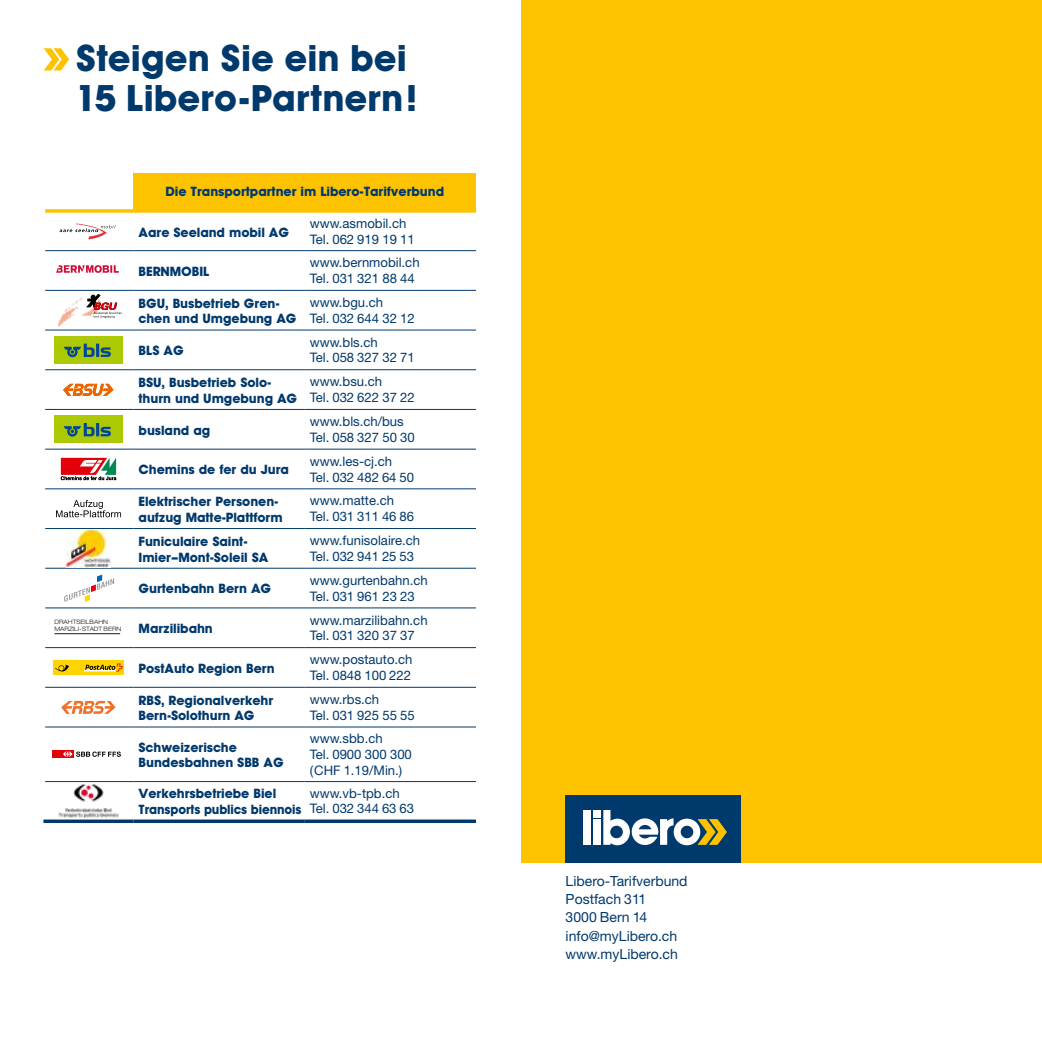
<style>
.page{position:relative;width:1042px;height:1042px;background:#fff}
.page>*{position:absolute;margin:0;border:0;box-sizing:border-box;transform-origin:0 0}
.t1{font:700 36.75px/40.2px "Libero Avant Garde";color:#00396c}
.t2{font:14px/18.4px "Helvetica Neue LT Std";color:#00396c}
.t3{font:13.12px/15.8px "Helvetica Neue LT Std";color:#00396c}
.t4{font:700 13.12px/15.8px "Libero Avant Garde";letter-spacing:-.005em;color:#00396c}
.t5{font:300 expanded 5.95px/6.6px "Helvetica Neue LT Std";letter-spacing:-.01em;color:#1a1a18}
</style>
<div class="page">
<svg style="left:44px;top:48px;width:25px;height:23px"></svg>
<div style="left:521px;top:0;width:521px;height:863px;background:#fdc300"></div>
<div style="left:566px;top:795px;width:175px;height:68px;background:#00396c"></div>
<div style="left:593px;top:810px;width:7px;height:7px;background:#fff"></div>
<div style="left:583px;top:810px;width:8px;height:35px;background:#fff"></div>
<svg style="left:603px;top:810px;width:124px;height:35px"></svg>
<div style="left:593px;top:819px;width:7px;height:26px;background:#fff"></div>
<div style="left:134px;top:171px;width:342px;height:40px;background:#fdc300"></div>
<hr style="left:134px;top:169px;width:171px;height:4px;background:#fff">
<hr style="left:305px;top:169px;width:171px;height:4px;background:#fff">
<hr style="left:45px;top:250px;width:89px;height:1px;background:#00396c">
<hr style="left:134px;top:250px;width:171px;height:1px;background:#00396c">
<hr style="left:305px;top:250px;width:171px;height:1px;background:#00396c">
<hr style="left:45px;top:290px;width:89px;height:1px;background:#00396c">
<hr style="left:134px;top:290px;width:171px;height:1px;background:#00396c">
<hr style="left:305px;top:290px;width:171px;height:1px;background:#00396c">
<hr style="left:45px;top:330px;width:89px;height:1px;background:#00396c">
<hr style="left:134px;top:330px;width:171px;height:1px;background:#00396c">
<hr style="left:305px;top:330px;width:171px;height:1px;background:#00396c">
<hr style="left:45px;top:369px;width:89px;height:1px;background:#00396c">
<hr style="left:134px;top:369px;width:171px;height:1px;background:#00396c">
<hr style="left:305px;top:369px;width:171px;height:1px;background:#00396c">
<hr style="left:45px;top:409px;width:89px;height:1px;background:#00396c">
<hr style="left:134px;top:409px;width:171px;height:1px;background:#00396c">
<hr style="left:305px;top:409px;width:171px;height:1px;background:#00396c">
<hr style="left:45px;top:449px;width:89px;height:1px;background:#00396c">
<hr style="left:134px;top:449px;width:171px;height:1px;background:#00396c">
<hr style="left:305px;top:449px;width:171px;height:1px;background:#00396c">
<hr style="left:45px;top:488px;width:89px;height:1px;background:#00396c">
<hr style="left:134px;top:488px;width:171px;height:1px;background:#00396c">
<hr style="left:305px;top:488px;width:171px;height:1px;background:#00396c">
<hr style="left:45px;top:528px;width:89px;height:1px;background:#00396c">
<hr style="left:134px;top:528px;width:171px;height:1px;background:#00396c">
<hr style="left:305px;top:528px;width:171px;height:1px;background:#00396c">
<hr style="left:45px;top:568px;width:89px;height:1px;background:#00396c">
<hr style="left:134px;top:568px;width:171px;height:1px;background:#00396c">
<hr style="left:305px;top:568px;width:171px;height:1px;background:#00396c">
<hr style="left:45px;top:607px;width:89px;height:1px;background:#00396c">
<hr style="left:134px;top:607px;width:171px;height:1px;background:#00396c">
<hr style="left:305px;top:607px;width:171px;height:1px;background:#00396c">
<hr style="left:45px;top:647px;width:89px;height:1px;background:#00396c">
<hr style="left:134px;top:647px;width:171px;height:1px;background:#00396c">
<hr style="left:305px;top:647px;width:171px;height:1px;background:#00396c">
<hr style="left:45px;top:687px;width:89px;height:1px;background:#00396c">
<hr style="left:134px;top:687px;width:171px;height:1px;background:#00396c">
<hr style="left:305px;top:687px;width:171px;height:1px;background:#00396c">
<hr style="left:45px;top:726px;width:89px;height:1px;background:#00396c">
<hr style="left:134px;top:726px;width:171px;height:1px;background:#00396c">
<hr style="left:305px;top:726px;width:171px;height:1px;background:#00396c">
<hr style="left:45px;top:781px;width:89px;height:1px;background:#00396c">
<svg style="left:43px;top:819px;width:91px;height:4px"></svg>
<hr style="left:134px;top:781px;width:171px;height:1px;background:#00396c">
<svg style="left:134px;top:819px;width:171px;height:4px"></svg>
<hr style="left:305px;top:781px;width:171px;height:1px;background:#00396c">
<svg style="left:305px;top:819px;width:171px;height:4px"></svg>
<svg style="left:45px;top:209px;width:89px;height:4px"></svg>
<svg style="left:134px;top:211px;width:171px;height:2px"></svg>
<svg style="left:305px;top:211px;width:171px;height:2px"></svg>
<svg style="left:60px;top:224px;width:55px;height:15px"></svg>
<svg style="left:56px;top:265px;width:63px;height:8px"></svg>
<img style="left:72px;top:298px;width:15px;height:18px">
<img style="left:58px;top:307px;width:24px;height:20px">
<svg style="left:87px;top:294px;width:35px;height:24px"></svg>
<div style="left:55px;top:336px;width:68px;height:27px;background:#acc903"></div>
<svg style="left:64px;top:344px;width:47px;height:13px"></svg>
<svg style="left:63px;top:384px;width:50px;height:12px"></svg>
<div style="left:55px;top:416px;width:68px;height:27px;background:#acc903"></div>
<svg style="left:64px;top:423px;width:47px;height:14px"></svg>
<svg style="left:61px;top:458px;width:55px;height:22px"></svg>
<svg style="left:56px;top:500px;width:65px;height:17px"></svg>
<img style="left:67px;top:529px;width:43px;height:38px">
<svg style="left:64px;top:574px;width:50px;height:28px"></svg>
<hr style="left:54px;top:633px;width:66px;height:1px;background:#1a1a18">
<div style="left:53px;top:660px;width:71px;height:15px;background:#ffd400"></div>
<hr style="left:84px;top:669px;width:32px;height:2px;background:#fff">
<svg style="left:85px;top:663px;width:38px;height:8px"></svg>
<svg style="left:55px;top:664px;width:15px;height:7px"></svg>
<svg style="left:61px;top:701px;width:55px;height:13px"></svg>
<div style="left:52px;top:750px;width:22px;height:7px;background:#e3000b"></div>
<svg style="left:63px;top:751px;width:58px;height:6px"></svg>
<img style="left:59px;top:784px;width:59px;height:34px">
<h1 class="t1" style="left:76px;top:38px;width:342px">Steigen Sie ein bei<br>15 Libero-Partnern!</h1>
<p class="t4" style="left:165px;top:184px;width:280px">Die Transportpartner im Libero-Tarifverbund</p>
<p class="t4" style="left:139px;top:224px;width:152px">Aare Seeland mobil AG</p>
<p class="t3" style="left:310px;top:216px;width:107px">www.asmobil.ch<br>Tel. 062 919 19 11</p>
<p class="t4" style="left:139px;top:263px;width:72px">BERNMOBIL</p>
<p class="t3" style="left:310px;top:255px;width:111px">www.bernmobil.ch<br>Tel. 031 321 88 44</p>
<p class="t4" style="left:139px;top:295px;width:159px">BGU, Busbetrieb Gren&shy;chen und Umgebung AG</p>
<p class="t3" style="left:310px;top:294px;width:107px">www.bgu.ch<br>Tel. 032 644 32 12</p>
<p class="t4" style="left:139px;top:343px;width:47px">BLS AG</p>
<p class="t3" style="left:310px;top:334px;width:107px">www.bls.ch<br>Tel. 058 327 32 71</p>
<p class="t4" style="left:139px;top:375px;width:160px">BSU, Busbetrieb Solo&shy;thurn und Umgebung AG</p>
<p class="t3" style="left:310px;top:374px;width:107px">www.bsu.ch<br>Tel. 032 622 37 22</p>
<p class="t4" style="left:139px;top:422px;width:73px">busland ag</p>
<p class="t3" style="left:310px;top:413px;width:107px">www.bls.ch/bus<br>Tel. 058 327 50 30</p>
<p class="t4" style="left:139px;top:462px;width:152px">Chemins de fer du Jura</p>
<p class="t3" style="left:310px;top:453px;width:106px">www.les-cj.ch<br>Tel. 032 482 64 50</p>
<p class="t4" style="left:139px;top:494px;width:146px">Elektrischer Personen&shy;aufzug Matte-Plattform</p>
<p class="t3" style="left:310px;top:493px;width:106px">www.matte.ch<br>Tel. 031 311 46 86</p>
<p class="t4" style="left:139px;top:533px;width:131px">Funiculaire Saint-<br>Imier–Mont-Soleil SA</p>
<p class="t3" style="left:310px;top:532px;width:112px">www.funisolaire.ch<br>Tel. 032 941 25 53</p>
<p class="t4" style="left:139px;top:581px;width:134px">Gurtenbahn Bern AG</p>
<p class="t3" style="left:310px;top:572px;width:119px">www.gurtenbahn.ch<br>Tel. 031 961 23 23</p>
<p class="t5" style="left:54px;top:619px;width:68px">DRAHTSEILBAHN<br>MARZILI-STADT BERN</p>
<p class="t4" style="left:139px;top:621px;width:76px">Marzilibahn</p>
<p class="t3" style="left:310px;top:612px;width:119px">www.marzilibahn.ch<br>Tel. 031 320 37 37</p>
<p class="t4" style="left:139px;top:660px;width:138px">PostAuto Region Bern</p>
<p class="t3" style="left:310px;top:651px;width:104px">www.postauto.ch<br>Tel. 0848 100 222</p>
<p class="t4" style="left:139px;top:692px;width:136px">RBS, Regionalverkehr<br>Bern-Solothurn AG</p>
<p class="t3" style="left:310px;top:691px;width:107px">www.rbs.ch<br>Tel. 031 925 55 55</p>
<p class="t4" style="left:139px;top:739px;width:147px">Schweizerische<br>Bundesbahnen SBB AG</p>
<p class="t3" style="left:310px;top:730px;width:104px">www.sbb.ch<br>Tel. 0900 300 300 ( CHF 1.19/Min.)</p>
<p class="t4" style="left:139px;top:786px;width:164px">Verkehrsbetriebe Biel<br>Transports publics biennois</p>
<p class="t3" style="left:310px;top:785px;width:106px">www.vb-tpb.ch<br>Tel. 032 344 63 63</p>
<p class="t2" style="left:566px;top:871px;width:123px">Libero-Tarifverbund<br>Postfach 311<br>3000 Bern 14 info@myLibero.ch www.myLibero.ch</p>
</div>
